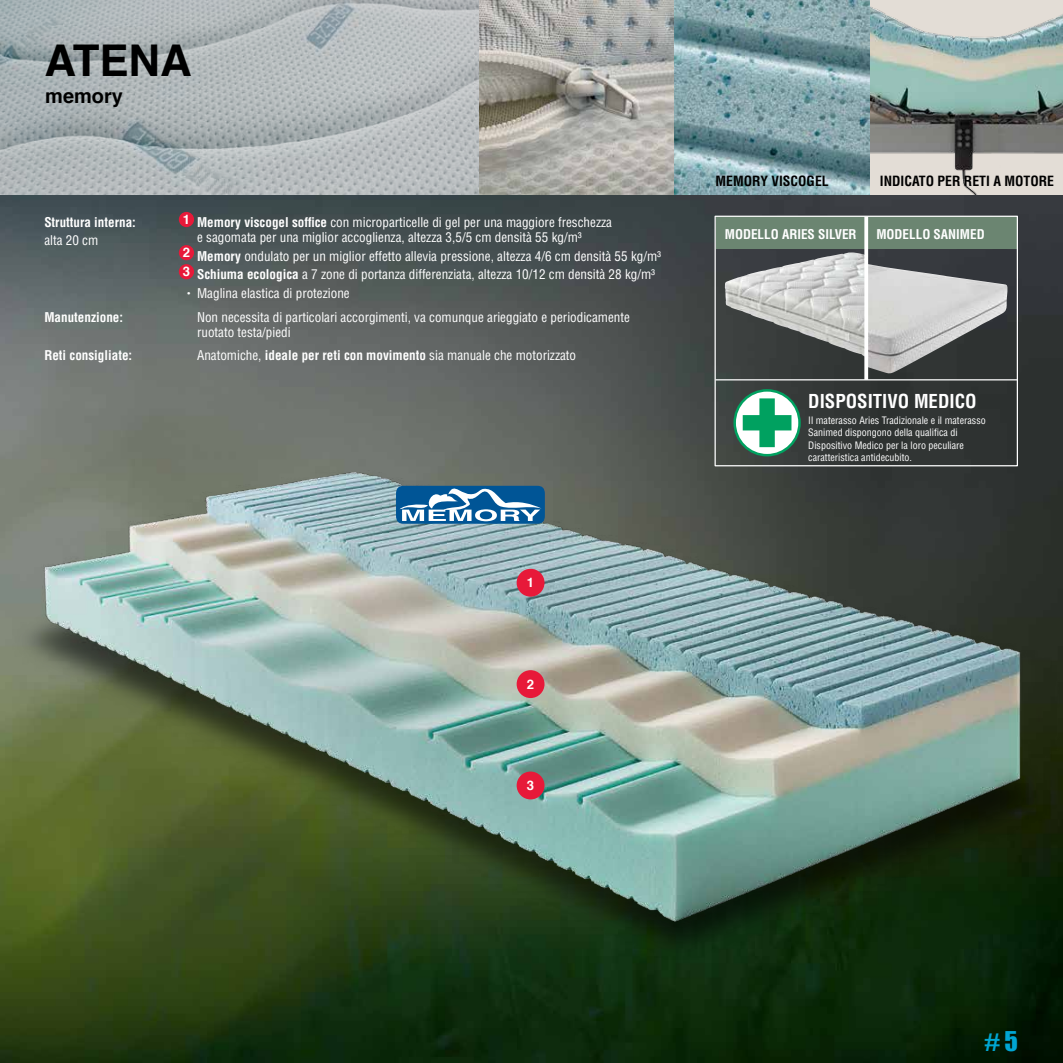
<style>
.page{position:relative;width:1063px;height:1063px;background:#fff}
.page>*{position:absolute;margin:0;border:0;box-sizing:border-box;transform-origin:0 0}
.t1{font:700 43.75px "Helvetica";color:#000}
.t2{font:25px "Impact";color:#00b7eb}
.t3{font:700 20px "Helvetica";color:#000}
.t4{font:700 condensed 18.75px "Helvetica LT Std";color:#fff}
.t5{font:700 condensed 13.75px "Helvetica LT Std";color:#000}
.t6{font:condensed 13.12px/15px "Helvetica LT Std";color:#fff}
.t7{font:700 condensed 13.12px "Helvetica LT Std";color:#fff}
.t8{font:700 13.12px/19px "Helvetica";color:#fff}
.t9{font:condensed 10px/12.5px "Helvetica LT Std";color:#fff}
.s1{font-weight:700}
</style>
<div class="page">
<img style="left:0;top:195px;width:1063px;height:868px">
<img style="left:0;top:0;width:480px;height:195px">
<img style="left:0;top:423px;width:29px;height:35px">
<img style="left:480px;top:0;width:583px;height:195px">
<div style="left:179px;top:212px;width:15px;height:15px;background:#e71939;border-radius:50%"></div>
<div style="left:179px;top:245px;width:15px;height:15px;background:#e71939;border-radius:50%"></div>
<div style="left:179px;top:264px;width:15px;height:15px;background:#e71939;border-radius:50%"></div>
<img style="left:0;top:458px;width:1063px;height:517px">
<img style="left:2px;top:472px;width:1061px;height:503px">
<div style="left:517px;top:569px;width:28px;height:28px;background:#e71939;border-radius:50%"></div>
<div style="left:517px;top:670px;width:28px;height:28px;background:#e71939;border-radius:50%"></div>
<div style="left:517px;top:772px;width:28px;height:27px;background:#e71939;border-radius:50%"></div>
<div style="left:396px;top:486px;width:149px;height:38px;background:#005596;border-radius:8px"></div>
<svg style="left:400px;top:480px;width:142px;height:41px"></svg>
<img style="left:725px;top:252px;width:139px;height:105px">
<img style="left:868px;top:264px;width:140px;height:110px">
<div style="left:716px;top:217px;width:301px;height:32px;background:#6b8571"></div>
<svg style="left:735px;top:390px;width:65px;height:65px"></svg>
<div style="left:733px;top:389px;width:68px;height:67px;border:2px solid #00a160;border-radius:50%"></div>
<svg style="left:743px;top:398px;width:48px;height:49px"></svg>
<svg style="left:864px;top:218px;width:4px;height:161px"></svg>
<hr style="left:715px;top:379px;width:303px;height:1px;background:#fff">
<div style="left:715px;top:216px;width:303px;height:250px;border:1px solid #fff"></div>
<h1 class="t1" style="left:44px;top:25px;width:149px">ATENA</h1>
<h3 class="t3" style="left:45px;top:80px;width:79px">memory</h3>
<p class="t7" style="left:44px;top:214px;width:93px">Struttura interna:</p>
<p class="t6" style="left:44px;top:233px;width:55px">alta 20 cm</p>
<p class="t8" style="left:183px;top:210px;width:9px">1</p>
<p class="t8" style="left:183px;top:243px;width:9px">2<br>3</p>
<p class="t6" style="left:197px;top:215px;width:416px"><span class="s1">Memory viscogel soffice</span> con microparticelle di gel per una maggiore freschezza e sagomata per una miglior accoglienza, altezza 3,5/5 cm densità 55 kg/m³</p>
<p class="t6" style="left:197px;top:247px;width:466px;line-height:18.5px"><span class="s1">Memory</span> ondulato per un miglior effetto allevia pressione, altezza 4/6 cm densità 55 kg/m³<br><span class="s1">Schiuma ecologica</span> a 7 zone di portanza differenziata, altezza 10/12 cm densità 28 kg/m³<br>Maglina elastica di protezione</p>
<p class="t7" style="left:44px;top:309px;width:80px">Manutenzione:</p>
<p class="t6" style="left:197px;top:309px;width:434px">Non necessita di particolari accorgimenti, va comunque arieggiato e periodicamente ruotato testa/piedi</p>
<p class="t7" style="left:44px;top:347px;width:89px">Reti consigliate:</p>
<p class="t6" style="left:197px;top:348px;width:381px">Anatomiche, <span class="s1">ideale per reti con movimento</span> sia manuale che motorizzato</p>
<p class="t8" style="left:527px;top:573px;width:9px">1</p>
<p class="t8" style="left:527px;top:675px;width:9px">2</p>
<p class="t8" style="left:527px;top:776px;width:9px">3</p>
<p class="t5" style="left:716px;top:173px;width:115px">MEMORY VISCOGEL</p>
<p class="t5" style="left:880px;top:173px;width:176px">INDICATO PER RETI A MOTORE</p>
<p class="t7" style="left:725px;top:226px;width:133px">MODELLO ARIES SILVER</p>
<p class="t7" style="left:876px;top:226px;width:110px">MODELLO SANIMED</p>
<h3 class="t4" style="left:808px;top:389px;width:170px">DISPOSITIVO MEDICO</h3>
<p class="t9" style="left:808px;top:414px;width:179px">Il materasso Aries Tradizionale e il materasso Sanimed dispongono della qualifica di Dispositivo Medico per la loro peculiare caratteristica antidecubito.</p>
<h2 class="t2" style="left:985px;top:1021px;width:35px"># 5</h2>
</div>
